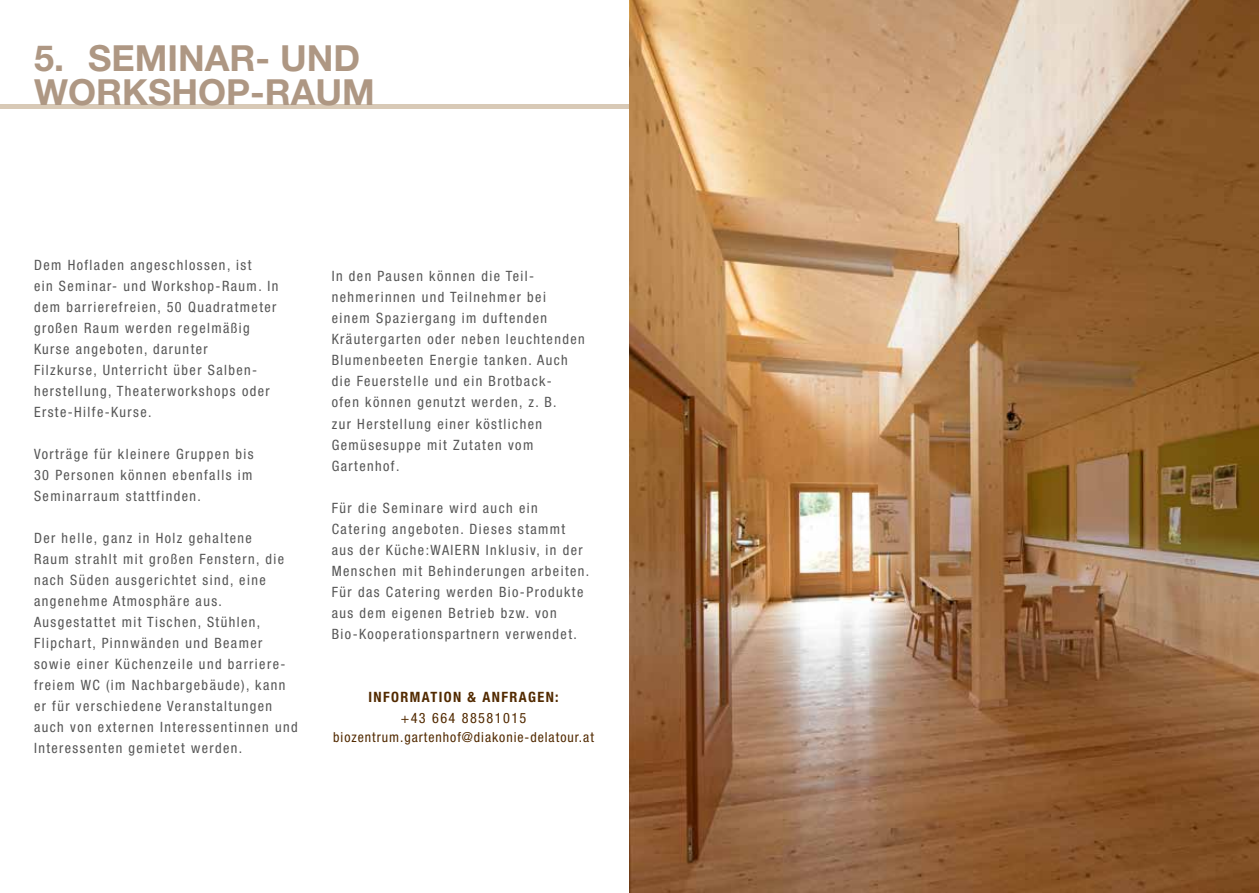
<style>
.page{position:relative;width:1259px;height:893px;background:#fff}
.page>*{position:absolute;margin:0;border:0;box-sizing:border-box;transform-origin:0 0}
.t1{font:700 36px/34.5px "Helvetica Neue";color:#ae9783}
.t2{font:condensed 14.25px/21px "Helvetica Neue";letter-spacing:.1em;color:#565656}
.t3{font:700 condensed 14.25px "Helvetica Neue";letter-spacing:.1em;color:#522a00}
.t4{font:condensed 14.25px "Helvetica Neue";letter-spacing:.1em;color:#522a00}
.t5{font:condensed 13.8px "Helvetica Neue";letter-spacing:.07em;color:#522a00}
</style>
<div class="page">
<hr style="left:0;top:104px;width:629px;height:4px;background:#d8c9b6">
<img style="left:629px;top:0;width:630px;height:893px">
<h1 class="t1" style="left:34px;top:40px;width:342px">5. SEMINAR- UND<br>WORKSHOP-RAUM</h1>
<p class="t2" style="left:34px;top:254px;width:246px">Dem Hofladen angeschlossen, ist<br>ein Seminar- und Workshop-Raum. In dem barrierefreien, 50 Quadratmeter großen Raum werden regelmäßig<br>Kurse angeboten, darunter<br>Filzkurse, Unterricht über Salben&shy;herstellung, Theaterworkshops oder<br>Erste-Hilfe-Kurse.</p>
<p class="t2" style="left:34px;top:443px;width:221px;text-align:justify">Vorträge für kleinere Gruppen bis 30 Personen können ebenfalls im Seminarraum stattfinden.</p>
<p class="t2" style="left:34px;top:527px;width:265px">Der helle, ganz in Holz gehaltene<br>Raum strahlt mit großen Fenstern, die nach Süden ausgerichtet sind, eine angenehme Atmosphäre aus.<br>Ausgestattet mit Tischen, Stühlen, Flipchart, Pinnwänden und Beamer sowie einer Küchenzeile und barriere&shy;freiem WC (im Nachbargebäude), kann er für verschiedene Veranstaltungen auch von externen Interessentinnen und Interessenten gemietet werden.</p>
<p class="t2" style="left:332px;top:266px;width:254px">In den Pausen können die Teil&shy;nehmerinnen und Teilnehmer bei einem Spaziergang im duftenden<br>Kräutergarten oder neben leuchtenden<br>Blumenbeeten Energie tanken. Auch die Feuerstelle und ein Brotback-<br>ofen können genutzt werden, z. B.<br>zur Herstellung einer köstlichen<br>Gemüsesuppe mit Zutaten vom<br>Gartenhof.</p>
<p class="t2" style="left:332px;top:497px;width:259px">Für die Seminare wird auch ein Catering angeboten. Dieses stammt aus der Küche:WAIERN Inklusiv, in der Menschen mit Behinderungen arbeiten.<br>Für das Catering werden Bio-Produkte aus dem eigenen Betrieb bzw. von Bio-Kooperationspartnern verwendet.</p>
<p class="t3" style="left:368px;top:688px;width:192px">INFORMATION &amp; ANFRAGEN:</p>
<p class="t4" style="left:401px;top:709px;width:127px">+43 664 88581015</p>
<p class="t5" style="left:333px;top:729px;width:262px">biozentrum.gartenhof@diakonie-delatour.at</p>
</div>
